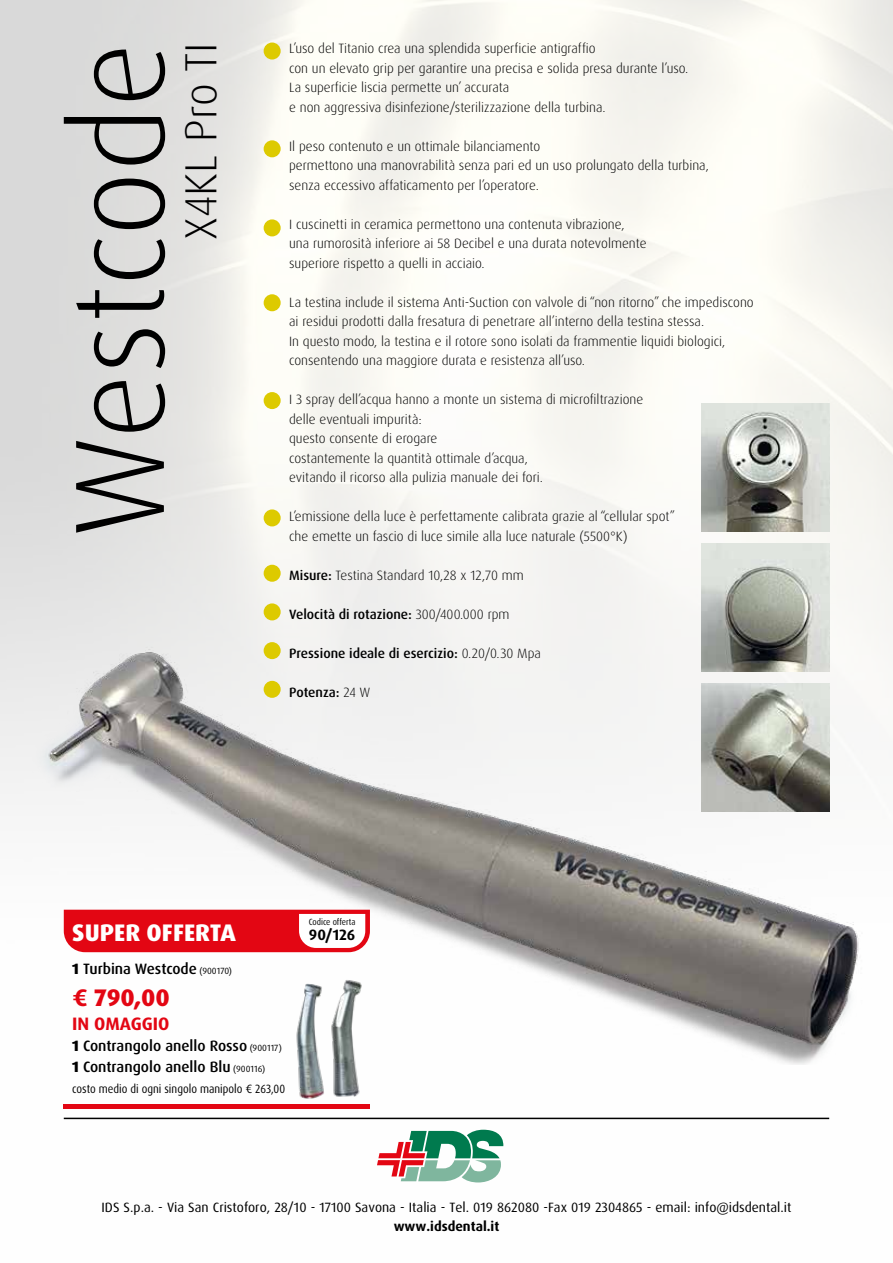
<style>
.page{position:relative;width:893px;height:1263px;background:#fff}
.page>*{position:absolute;margin:0;border:0;box-sizing:border-box;transform-origin:0 0}
.t1{font:300 127.5px "Dax Pro";letter-spacing:-.005em;color:#000}
.t2{font:300 45px "Dax Pro";color:#000}
.t3{font:800 24px "Dax Pro";color:#fff}
.t4{font:800 24px "Dax Pro";color:#e30613}
.t5{font:700 18px "Dax Pro";color:#e30613}
.t6{font:500 15px/21px "Dax Pro";color:#000}
.t7{font:700 15px "Dax Pro";color:#000}
.t8{font:300 13.5px/19.5px "Dax Pro";color:#000}
.t9{font:13.5px "Dax Pro";color:#000}
.t10{font:500 13.5px "Dax Pro";color:#000}
.t11{font:700 13.5px "Dax Pro";color:#000}
.t12{font:12px "Dax Pro";color:#000;scale:.9 1}
.t13{font:9px "Dax Pro";color:#000;scale:.9 1}
.s1{font-weight:500}
.s2{font-weight:300}
.s3{font-weight:800}
.s4{font-weight:400;font-size:9px}
.s5{font-weight:700}
</style>
<div class="page">
<img style="left:0;top:0;width:893px;height:1183px">
<img style="left:0;top:613px;width:882px;height:451px">
<svg style="left:377px;top:1130px;width:127px;height:52px"></svg>
<div style="left:264px;top:43px;width:17px;height:17px;background:#ddca00;border-radius:50%"></div>
<div style="left:264px;top:219px;width:17px;height:17px;background:#ddca00;border-radius:50%"></div>
<div style="left:264px;top:392px;width:17px;height:17px;background:#ddca00;border-radius:50%"></div>
<div style="left:264px;top:140px;width:17px;height:17px;background:#ddca00;border-radius:50%"></div>
<div style="left:264px;top:294px;width:17px;height:17px;background:#ddca00;border-radius:50%"></div>
<div style="left:264px;top:509px;width:17px;height:17px;background:#ddca00;border-radius:50%"></div>
<div style="left:264px;top:565px;width:17px;height:17px;background:#ddca00;border-radius:50%"></div>
<div style="left:264px;top:603px;width:17px;height:17px;background:#ddca00;border-radius:50%"></div>
<div style="left:264px;top:642px;width:17px;height:17px;background:#ddca00;border-radius:50%"></div>
<div style="left:264px;top:681px;width:17px;height:17px;background:#ddca00;border-radius:50%"></div>
<svg style="left:64px;top:910px;width:306px;height:42px"></svg>
<div style="left:64px;top:1104px;width:306px;height:5px;background:#e30613"></div>
<img style="left:292px;top:982px;width:33px;height:117px">
<img style="left:327px;top:977px;width:39px;height:123px">
<img style="left:702px;top:544px;width:127px;height:127px">
<img style="left:702px;top:684px;width:127px;height:127px">
<img style="left:702px;top:404px;width:127px;height:127px">
<hr style="left:64px;top:1118px;width:765px;height:1px;background:#000">
<h1 class="t1" style="left:38px;top:538px;width:497px;rotate:-90deg">Westcode</h1>
<h2 class="t2" style="left:172px;top:240px;width:199px;rotate:-90deg">X4KL Pro TI</h2>
<p class="t8" style="left:289px;top:39px;width:401px">L’uso del Titanio crea una splendida superficie antigraffio<br>con un elevato grip per garantire una precisa e solida presa durante l’uso.<br>La superficie liscia permette un’ accurata<br>e non aggressiva disinfezione/sterilizzazione della turbina.</p>
<p class="t8" style="left:289px;top:136px;width:421px">Il peso contenuto e un ottimale bilanciamento<br>permettono una manovrabilità senza pari ed un uso prolungato della turbina, senza eccessivo affaticamento per l’operatore.</p>
<p class="t8" style="left:289px;top:214px;width:359px">I cuscinetti in ceramica permettono una contenuta vibrazione, una rumorosità inferiore ai 58 Decibel e una durata notevolmente superiore rispetto a quelli in acciaio.</p>
<p class="t8" style="left:289px;top:292px;width:466px">La testina include il sistema Anti-Suction con valvole di “non ritorno” che impediscono ai residui prodotti dalla fresatura di penetrare all’interno della testina stessa.<br>In questo modo, la testina e il rotore sono isolati da frammentie liquidi biologici, consentendo una maggiore durata e resistenza all’uso.</p>
<p class="t8" style="left:289px;top:390px;width:356px">I 3 spray dell’acqua hanno a monte un sistema di microfiltrazione delle eventuali impurità:<br>questo consente di erogare<br>costantemente la quantità ottimale d’acqua,<br>evitando il ricorso alla pulizia manuale dei fori.</p>
<p class="t8" style="left:289px;top:507px;width:387px">L’emissione della luce è perfettamente calibrata grazie al “cellular spot” che emette un fascio di luce simile alla luce naturale (5500°K)</p>
<p class="t8" style="left:289px;top:565px;width:236px"><span class="s1">Misure:</span> Testina Standard 10,28 x 12,70 mm</p>
<p class="t10" style="left:289px;top:605px;width:222px">Velocità di rotazione: <span class="s2">300/400.000 rpm</span></p>
<p class="t10" style="left:289px;top:644px;width:253px">Pressione ideale di esercizio: <span class="s2">0.20/0.30 Mpa</span></p>
<p class="t10" style="left:289px;top:683px;width:83px">Potenza: <span class="s2">24 W</span></p>
<p class="t13" style="left:309px;top:916px;width:54px">Codice offerta</p>
<h3 class="t3" style="left:72px;top:917px;width:165px">SUPER OFFERTA</h3>
<p class="t7" style="left:309px;top:925px;width:48px">90/126</p>
<p class="t6" style="left:72px;top:958px;width:161px"><span class="s3">1</span> Turbina Westcode <span class="s4">(900170)</span></p>
<h3 class="t4" style="left:72px;top:982px;width:99px"><span class="s5">€</span> 790,00</h3>
<h3 class="t5" style="left:72px;top:1012px;width:99px">IN OMAGGIO</h3>
<p class="t6" style="left:72px;top:1035px;width:211px"><span class="s3">1</span> Contrangolo anello Rosso <span class="s4">(900117)<br></span><span class="s3">1</span> Contrangolo anello Blu <span class="s4">(900116)</span></p>
<p class="t12" style="left:72px;top:1081px;width:238px">costo medio di ogni singolo manipolo € 263,00</p>
<p class="t9" style="left:102px;top:1198px;width:691px">IDS S.p.a. - Via San Cristoforo, 28/10 - 17100 Savona - Italia - Tel. 019 862080 -Fax 019 2304865 - email: info@idsdental.it</p>
<p class="t11" style="left:394px;top:1218px;width:107px">www.idsdental.it</p>
</div>
